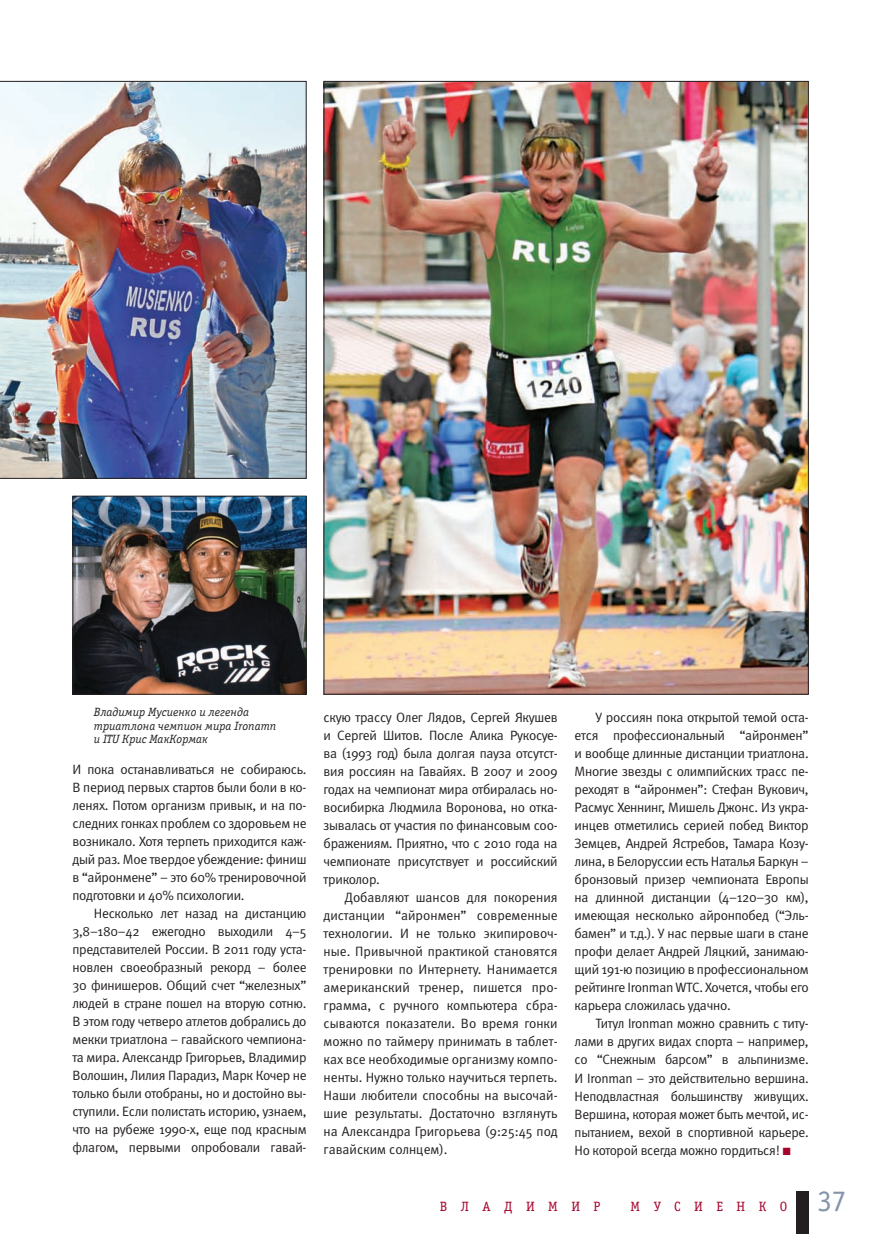
<style>
.page{position:relative;width:894px;height:1234px;background:#fff}
.page>*{position:absolute;margin:0;border:0;box-sizing:border-box;transform-origin:0 0}
.t1{font:30px "Officina Serif Book C";color:#8494aa}
.t2{font:13.5px/18px "Meta Normal C";letter-spacing:-.02em;color:#231f20;text-align:justify}
.t3{font:13.5px "Officina Serif C";letter-spacing:1em;color:#a5042b}
.t4{font:italic 12px/13.5px "Officina Serif Book C";color:#231f20}
.s1{color:#a5042b}
</style>
<div class="page">
<div style="left:795px;top:1190px;width:13px;height:43px;background:#231f20"></div>
<img style="left:325px;top:83px;width:481px;height:609px">
<img style="left:74px;top:498px;width:230px;height:194px">
<div style="left:72px;top:496px;width:234px;height:198px;border:1px solid #231f20"></div>
<img style="left:0;top:81px;width:306px;height:398px">
<p class="t4" style="left:94px;top:706px;width:184px">Владимир Мусиенко и легенда триатлона чемпион мира Ironamn и ITU Крис МакКормак</p>
<p class="t2" style="left:72px;top:760px;width:235px">И пока останавливаться не собираюсь.<br>В период первых стартов были боли в ко&shy;ленях. Потом организм привык, и на по&shy;следних гонках проблем со здоровьем не возникало. Хотя терпеть приходится каж&shy;дый раз. Мое твердое убеждение: финиш в “айронмене” – это 60% тренировочной подготовки и 40% психологии.</p>
<p class="t2" style="left:72px;top:904px;width:235px;text-indent:21px">Несколько лет назад на дистанцию 3,8–180–42 ежегодно выходили 4–5 представителей России. В 2011 году уста&shy;новлен своеобразный рекорд – более 30 финишеров. Общий счет “железных” людей в стране пошел на вторую сотню.<br>В этом году четверо атлетов добрались до мекки триатлона – гавайского чемпиона&shy;та мира. Александр Григорьев, Владимир Волошин, Лилия Парадиз, Марк Кочер не только были отобраны, но и достойно вы&shy;ступили. Если полистать историю, узнаем, что на рубеже 1990-х, еще под красным флагом, первыми опробовали гавай-</p>
<p class="t2" style="left:323px;top:708px;width:235px">скую трассу Олег Лядов, Сергей Якушев и Сергей Шитов. После Алика Рукосуе&shy;ва (1993 год) была долгая пауза отсутст&shy;вия россиян на Гавайях. В 2007 и 2009 годах на чемпионат мира отбиралась но&shy;восибирка Людмила Воронова, но отка&shy;зывалась от участия по финансовым соо&shy;бражениям. Приятно, что с 2010 года на чемпионате присутствует и российский триколор.</p>
<p class="t2" style="left:323px;top:888px;width:235px;text-indent:21px">Добавляют шансов для покорения дистанции “айронмен” современные технологии. И не только экипировоч&shy;ные. Привычной практикой становятся тренировки по Интернету. Нанимается американский тренер, пишется про&shy;грамма, с ручного компьютера сбра&shy;сываются показатели. Во время гонки можно по таймеру принимать в таблет&shy;ках все необходимые организму компо&shy;ненты. Нужно только научиться терпеть.<br>Наши любители способны на высочай&shy;шие результаты. Достаточно взглянуть на Александра Григорьева (9:25:45 под гавайским солнцем).</p>
<p class="t2" style="left:574px;top:708px;width:235px;text-indent:21px">У россиян пока открытой темой оста&shy;ется профессиональный “айронмен” и вообще длинные дистанции триатлона.<br>Многие звезды с олимпийских трасс пе&shy;реходят в “айронмен”: Стефан Вукович, Расмус Хеннинг, Мишель Джонс. Из укра&shy;инцев отметились серией побед Виктор Земцев, Андрей Ястребов, Тамара Козу&shy;лина, в Белоруссии есть Наталья Баркун – бронзовый призер чемпионата Европы на длинной дистанции (4–120–30 км), имеющая несколько айронпобед (“Эль&shy;бамен” и т.д.). У нас первые шаги в стане профи делает Андрей Ляцкий, занимаю&shy;щий 191-ю позицию в профессиональном рейтинге Ironman WTC. Хочется, чтобы его карьера сложилась удачно.</p>
<p class="t2" style="left:574px;top:1014px;width:235px;text-indent:21px">Титул Ironman можно сравнить с титу&shy;лами в других видах спорта – например, со “Снежным барсом” в альпинизме.<br>И Ironman – это действительно вершина.<br>Неподвластная большинству живущих.<br>Вершина, которая может быть мечтой, ис&shy;пытанием, вехой в спортивной карьере.<br>Но которой всегда можно гордиться! <span class="s1">■</span></p>
<p class="t3" style="left:439px;top:1199px;width:162px">владимир</p>
<p class="t3" style="left:630px;top:1199px;width:158px">мусиенко</p>
<h1 class="t1" style="left:817px;top:1184px;width:31px">37</h1>
</div>
